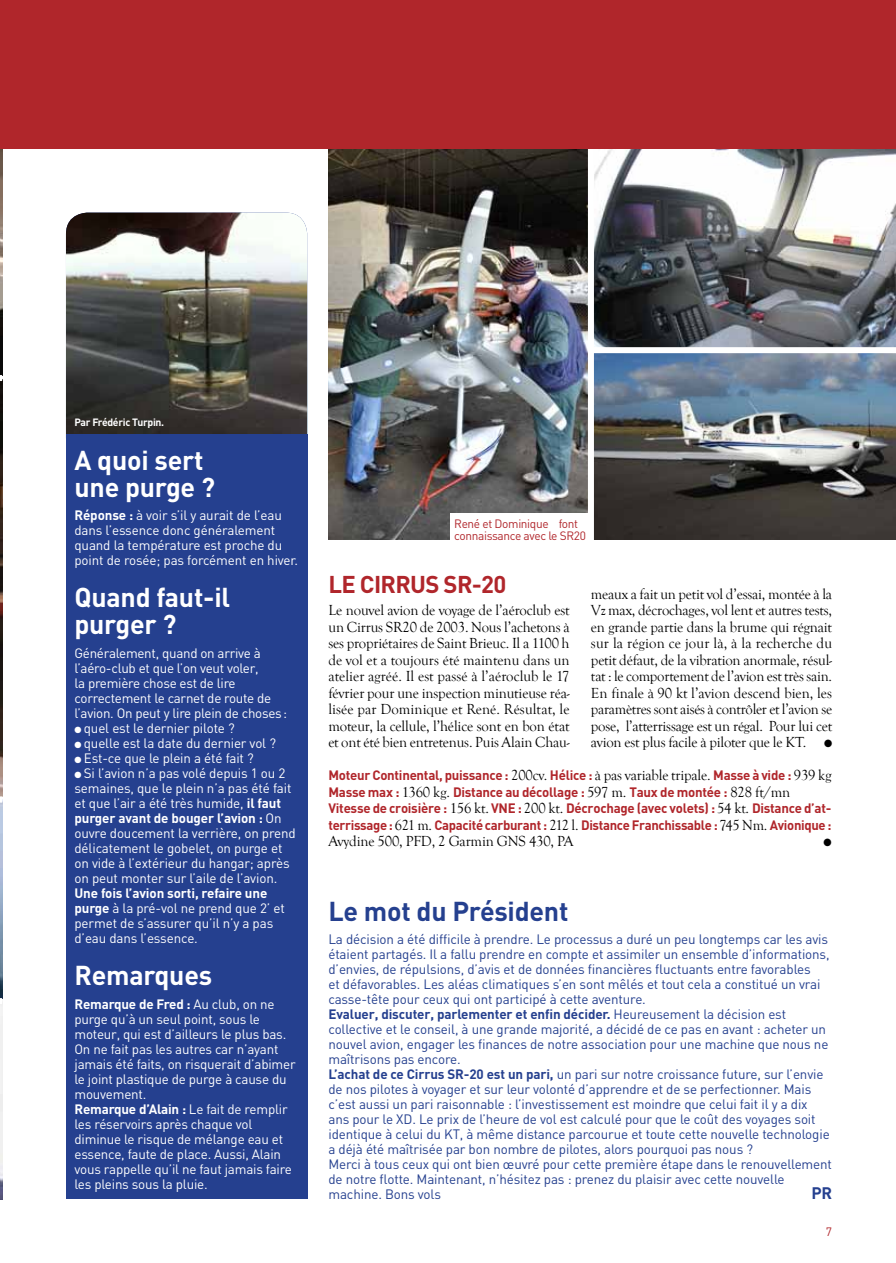
<style>
.page{position:relative;width:896px;height:1263px;background:#fff}
.page>*{position:absolute;margin:0;border:0;box-sizing:border-box;transform-origin:0 0}
.t1{font:700 27px/27px "DIN";letter-spacing:-.01em;color:#fff}
.t2{font:700 27px "DIN";color:#25408f}
.t3{font:700 24px "DIN";letter-spacing:-.03em;color:#b0262b}
.t4{font:700 16.5px "DIN";color:#25408f}
.t5{font:15px/16.5px "Goudy Old Style T";letter-spacing:-.01em;color:#000;text-align:justify}
.t6{font:13.5px/15px "DIN";letter-spacing:-.01em;color:#25408f}
.t7{font:13.5px/15px "DIN";letter-spacing:-.01em;color:#fff}
.t8{font:700 13.5px/16.5px "DIN";letter-spacing:-.02em;color:#b0262b}
.t9{font:12px/12px "DIN";color:#b0262b}
.t10{font:700 10.5px "DIN";color:#fff}
.t11{font:10.5px "Zapf Dingbats ITC";color:#000}
.s1{font-weight:700}
.s2{font-family:"Goudy Old Style T";font-weight:400;font-size:15px;color:#000}
</style>
<div class="page">
<img style="left:66px;top:213px;width:241px;height:222px">
<img style="left:0;top:149px;width:2px;height:226px">
<img style="left:0;top:803px;width:2px;height:195px">
<img style="left:0;top:1004px;width:2px;height:195px">
<img style="left:0;top:381px;width:2px;height:415px">
<div style="left:66px;top:435px;width:241px;height:764px;background:#25408f"></div>
<img style="left:328px;top:149px;width:259px;height:391px">
<img style="left:593px;top:353px;width:302px;height:187px">
<img style="left:593px;top:149px;width:302px;height:198px">
<div style="left:450px;top:514px;width:140px;height:26px;background:#fff"></div>
<hr style="left:0;top:0;width:2px;height:149px;background:#b0262b">
<div style="left:2px;top:0;width:893px;height:149px;background:#b0262b"></div>
<p class="t10" style="left:74px;top:416px;width:91px">Par Frédéric Turpin.</p>
<h1 class="t1" style="left:74px;top:445px;width:142px">A quoi sert une purge ?</h1>
<p class="t7" style="left:74px;top:508px;width:225px"><span class="s1">Réponse :</span> à voir s’il y aurait de l’eau dans l’essence donc généralement quand la température est proche du point de rosée; pas forcément en hiver.</p>
<h1 class="t1" style="left:74px;top:583px;width:157px">Quand faut-il purger ?</h1>
<p class="t7" style="left:74px;top:645px;width:214px">Généralement, quand on arrive à l’aéro-club et que l’on veut voler,<br>la première chose est de lire correctement le carnet de route de l’avion. On peut y lire plein de choses:</p>
<p class="t7" style="left:74px;top:720px;width:162px">● quel est le dernier pilote ?</p>
<p class="t7" style="left:74px;top:735px;width:203px">● quelle est la date du dernier vol ?</p>
<p class="t7" style="left:74px;top:750px;width:181px">● Est-ce que le plein a été fait ?</p>
<p class="t7" style="left:74px;top:765px;width:223px">● Si l’avion n’a pas volé depuis 1 ou 2 semaines, que le plein n’a pas été fait et que l’air a été très humide, <span class="s1">il faut purger avant de bouger l’avion :</span> On ouvre doucement la verrière, on prend délicatement le gobelet, on purge et on vide à l’extérieur du hangar; après on peut monter sur l’aile de l’avion.</p>
<p class="t7" style="left:74px;top:885px;width:212px"><span class="s1">Une fois l’avion sorti, refaire une purge</span> à la pré-vol ne prend que 2’ et permet de s’assurer qu’il n’y a pas d’eau dans l’essence.</p>
<h1 class="t1" style="left:74px;top:960px;width:139px">Remarques</h1>
<p class="t7" style="left:74px;top:996px;width:222px"><span class="s1">Remarque de Fred :</span> Au club, on ne purge qu’à un seul point, sous le moteur, qui est d’ailleurs le plus bas.<br>On ne fait pas les autres car n’ayant jamais été faits, on risquerait d’abimer le joint plastique de purge à cause du mouvement.<br><span class="s1">Remarque d’Alain :</span> Le fait de remplir les réservoirs après chaque vol diminue le risque de mélange eau et essence, faute de place. Aussi, Alain vous rappelle qu’il ne faut jamais faire les pleins sous la pluie.</p>
<p class="t9" style="left:454px;top:517px;width:133px">René et Dominique font connaissance avec le SR20</p>
<h2 class="t3" style="left:328px;top:569px;width:179px">Le Cirrus SR-20</h2>
<p class="t5" style="left:328px;top:602px;width:242px">Le nouvel avion de voyage de l’aéroclub est un Cirrus SR20 de 2003. Nous l’achetons à ses propriétaires de Saint Brieuc. Il a 1100 h de vol et a toujours été maintenu dans un atelier agréé. Il est passé à l’aéroclub le 17 février pour une inspection minutieuse réa&shy;lisée par Dominique et René. Résultat, le moteur, la cellule, l’hélice sont en bon état et ont été bien entretenus. Puis Alain Chau-</p>
<p class="t5" style="left:590px;top:586px;width:242px">meaux a fait un petit vol d’essai, montée à la Vz max, décrochages, vol lent et autres tests, en grande partie dans la brume qui régnait sur la région ce jour là, à la recherche du petit défaut, de la vibration anormale, résul&shy;tat : le comportement de l’avion est très sain.<br>En finale à 90 kt l’avion descend bien, les paramètres sont aisés à contrôler et l’avion se pose, l’atterrissage est un régal. Pour lui cet avion est plus facile à piloter que le KT. ●</p>
<p class="t8" style="left:328px;top:766px;width:504px">Moteur Continental, puissance : <span class="s2">200cv.</span> Hélice : <span class="s2">à pas variable tripale.</span> Masse à vide : <span class="s2">939 kg </span>Masse max : <span class="s2">1360 kg.</span> Distance au décollage : <span class="s2">597 m.</span> Taux de montée : <span class="s2">828 ft/mn </span>Vitesse de croisière : <span class="s2">156 kt.</span> VNE : <span class="s2">200 kt.</span> Décrochage (avec volets) : <span class="s2">54 kt.</span> Distance d’at&shy;terrissage : <span class="s2">621 m.</span> Capacité carburant : <span class="s2">212 l.</span> Distance Franchissable : <span class="s2">745 Nm.</span> Avionique :</p>
<p class="t5" style="left:328px;top:833px;width:247px">Avydine 500, PFD, 2 Garmin GNS 430, PA</p>
<p class="t11" style="left:823px;top:837px;width:10px">●</p>
<h1 class="t2" style="left:328px;top:893px;width:241px">Le mot du Président</h1>
<p class="t6" style="left:328px;top:931px;width:505px">La décision a été difficile à prendre. Le processus a duré un peu longtemps car les avis étaient partagés. I l a fallu prendre en compte et assimiler un ensemble d’informations, d’envies, de répulsions, d’avis et de données financières fluctuants entre favorables<br>et défavorables. Les aléas climatiques s’en sont mêlés et tout cela a constitué un vrai casse-tête pour ceux qui ont participé à cette aventure.<br><span class="s1">Evaluer, discuter, parlementer et enfin décider.</span> H eureusement la décision est collective et le conseil, à une grande majorité, a décidé de ce pas en avant : acheter un nouvel avion, engager les finances de notre association pour une machine que nous ne maîtrisons pas encore.<br><span class="s1">L’achat de ce Cirrus SR-20 est un pari,</span> un pari sur notre croissance future, sur l’envie de nos pilotes à voyager et sur leur volonté d’apprendre et de se perfectionner. Mais c’est aussi un pari raisonnable : l’investissement est moindre que celui fait il y a dix<br>ans pour le XD . Le prix de l’heure de vol est calculé pour que le coût des voyages soit identique à celui du KT, à même distance parcourue et toute cette nouvelle technologie a déjà été maîtrisée par bon nombre de pilotes, alors pourquoi pas nous ?<br>Merci à tous ceux qui ont bien œuvré pour cette première étape dans le renouvellement de notre flotte. Maintenant, n’hésitez pas : prenez du plaisir avec cette nouvelle machine. Bons vols</p>
<p class="t4" style="left:810px;top:1182px;width:11px">PR</p>
<p class="t9" style="left:825px;top:1225px;width:8px">7</p>
</div>
